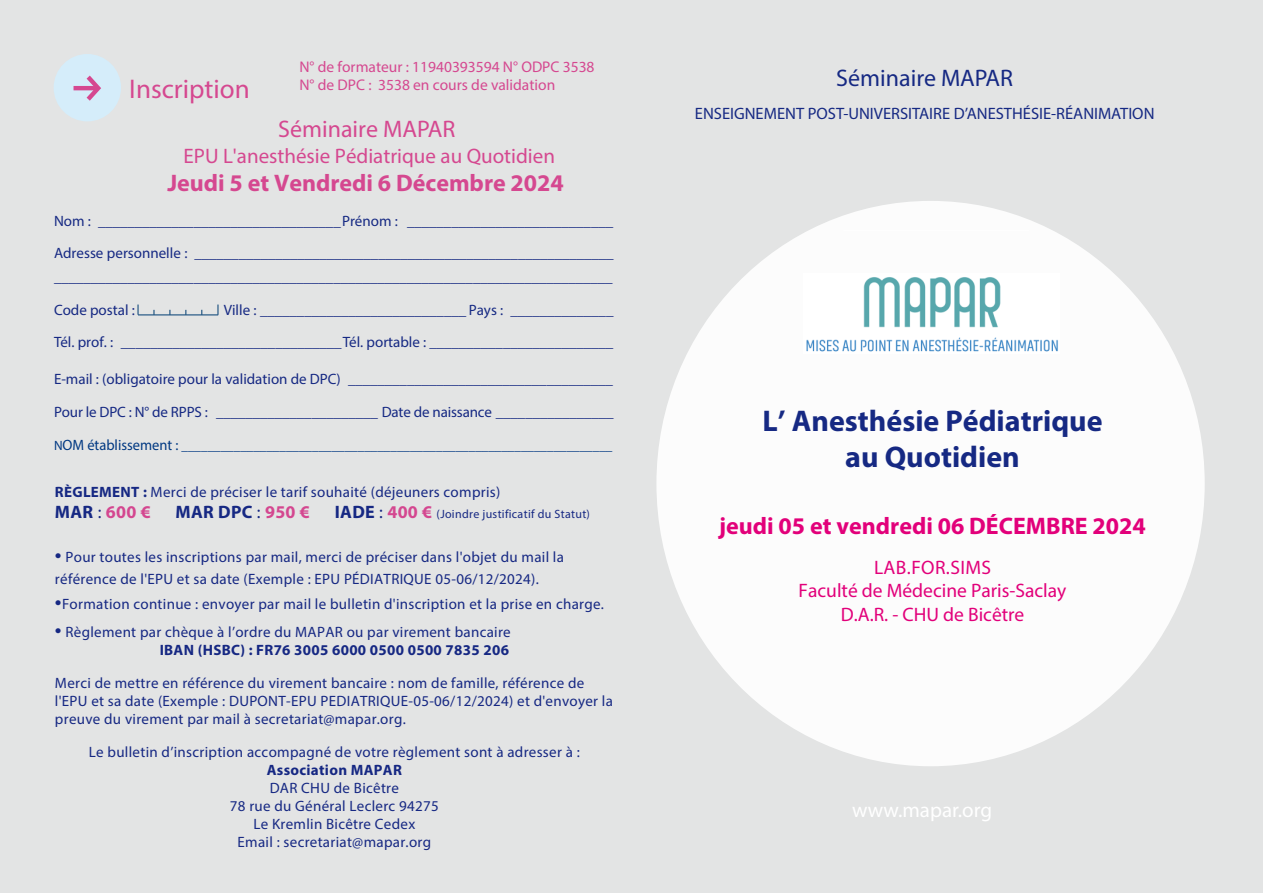
<style>
.page{position:relative;width:1263px;height:893px;background:#fff}
.page>*{position:absolute;margin:0;border:0;box-sizing:border-box;transform-origin:0 0}
.t1{font:700 30px/36px "Myriad Pro";color:#162983;text-align:center}
.t2{font:27.15px "Myriad Pro";color:#d54890}
.t3{font:700 24px "Myriad Pro";color:#e2007a}
.t4{font:700 24px "Myriad Pro";color:#d54890}
.t5{font:24px "Myriad Pro";color:#162983}
.t6{font:24px "Myriad Pro";color:#d54890}
.t7{font:21px "Myriad Pro";color:#d54890}
.t8{font:21px "Myriad Pro";color:#fff}
.t9{font:19.5px/23.4px "Myriad Pro";color:#e2007a;text-align:center}
.t10{font:700 18px "Myriad Pro";letter-spacing:.015em;color:#162883}
.t11{font:700 18px "Myriad Pro";letter-spacing:.015em;color:#d44790}
.t12{font:16.5px "Myriad Pro";color:#162983}
.t13{font:15.45px/18.3px "Myriad Pro";color:#d54890}
.t14{font:15px/18px "Myriad Pro";letter-spacing:.02em;color:#162883}
.t15{font:15px/32.5px "Myriad Pro";color:#162983}
.t16{font:15px "Myriad Hebrew";letter-spacing:.02em;color:#162883}
.t17{font:700 15px "Myriad Pro";letter-spacing:.02em;color:#162883}
.t18{font:13.5px "Minion Pro";color:#003882}
.t19{font:12px "Myriad Pro";letter-spacing:.025em;color:#162883}
.s1{color:#162883}
.s2{font-family:"Myriad Pro"}
.s3{font-family:"Myriad Pro";font-size:15px}
.s4{font-weight:700}
.s5{font-weight:400;color:#162883}
.s6{font-weight:400}
.s7{color:#d44790}
.s8{font-weight:700;font-size:18px}
.s9{font-size:18px}
.s10{font-weight:700;font-size:18px;color:#d44790}
.s11{font-size:24px}
</style>
<div class="page">
<div style="left:631px;top:0;width:632px;height:893px;background:#e3e4e4"></div>
<div style="left:0;top:0;width:633px;height:893px;background:#e3e4e4"></div>
<div style="left:656px;top:201px;width:549px;height:565px;background:#fff;border-radius:50%"></div>
<div style="left:54px;top:54px;width:67px;height:67px;background:#d5edfa;border-radius:50%"></div>
<svg style="left:74px;top:76px;width:27px;height:25px"></svg>
<hr style="left:138px;top:315px;width:80px;height:1px;background:#003d72">
<img style="left:806px;top:277px;width:252px;height:75px">
<p class="t13" style="left:299px;top:57px;width:297px">N° de formateur : 11940393594 N° ODPC 3538<br>N° de DPC : 3538 en cours de validation</p>
<h3 class="t6" style="left:278px;top:114px;width:179px">Séminaire MAPAR</h3>
<h3 class="t7" style="left:183px;top:143px;width:373px">EPU L'anesthésie Pédiatrique au Quotidien</h3>
<h3 class="t4" style="left:167px;top:167px;width:398px">Jeudi 5 et Vendredi 6 Décembre 2024</h3>
<h2 class="t2" style="left:129px;top:72px;width:122px">Inscription</h2>
<p class="t15" style="left:54px;top:205px;width:561px;line-height:32px">Nom : _________________________________Prénom : ____________________________<br>Adresse personnelle : _________________________________________________________</p>
<p class="t15" style="left:54px;top:261px;width:560px">____________________________________________________________________________<br>Code postal :</p>
<p class="t15" style="left:54px;top:293px;width:561px;text-align:right">Ville : ____________________________ Pays : ______________<br>Tél. prof. : ______________________________Tél. portable : _________________________</p>
<p class="t15" style="left:54px;top:362px;width:561px">E-mail : (obligatoire pour la <span class="s1">validat</span>ion de DPC) ____________________________________<br>Pour le DPC : N° de RPPS : ______________________ Date de naissance ________________</p>
<p class="t18" style="left:54px;top:437px;width:560px"><span class="s2">N</span><span class="s3">OM établissement :</span> __________________________________________________________________</p>
<p class="t14" style="left:55px;top:483px;width:447px"><span class="s4">RÈGLEMENT :</span> Merci de préciser le tarif souhaité (déjeuners compris)</p>
<p class="t11" style="left:55px;top:500px;width:97px"><span class="s1">MAR</span> <span class="s5">:</span> 600 €</p>
<p class="t10" style="left:176px;top:500px;width:136px">MAR DPC <span class="s6">:</span> <span class="s7">950 €</span></p>
<p class="t19" style="left:335px;top:506px;width:257px"><span class="s8">IADE</span> <span class="s9">:</span> <span class="s10">400 €</span> (Joindre justificatif du Statut)</p>
<p class="t14" style="left:55px;top:545px;width:511px;line-height:22px"><span class="s11">•</span> Pour toutes les inscriptions par mail, merci de préciser dans l'objet du mail la référence de l'EPU et sa date (Exemple : EPU PÉDIATRIQUE 05-06/12/2024).</p>
<p class="t14" style="left:55px;top:594px;width:551px"><span class="s11">•</span>Formation continue : envoyer par mail le bulletin d'inscription et la prise en charge.</p>
<p class="t14" style="left:55px;top:623px;width:457px;line-height:17.2px;text-align:right"><span class="s11">•</span> Règlement par chèque à l’ordre du MAPAR ou par virement bancaire<br><span class="s4">IBAN (HSBC) : FR76 3005 6000 0500 0500 7835 206</span></p>
<p class="t16" style="left:55px;top:674px;width:531px">Merci de mettre en référence du virement bancaire <span class="s2">: nom de famille, référence de</span></p>
<p class="t14" style="left:55px;top:691px;width:560px">l'EPU et sa date (Exemple : DUPONT-EPU PEDIATRIQUE-05-06/12/2024) et d'envoyer la preuve du virement par mail à secretariat@mapar.org.</p>
<p class="t14" style="left:89px;top:742px;width:492px">Le bulletin d’inscription accompagné de votre règlement sont à adresser à :</p>
<p class="t17" style="left:267px;top:760px;width:137px">Association MAPAR</p>
<p class="t14" style="left:230px;top:778px;width:210px;text-align:center">DAR CHU de Bicêtre<br>78 rue du Général Leclerc 94275<br>Le Kremlin Bicêtre Cedex<br>Email : secretariat@mapar.org</p>
<h3 class="t5" style="left:836px;top:63px;width:178px">Séminaire MAPAR</h3>
<p class="t12" style="left:695px;top:104px;width:461px">ENSEIGNEMENT POST-UNIVERSITAIRE D’ANESTHÉSIE-RÉANIMATION</p>
<h1 class="t1" style="left:762px;top:402px;width:341px">L’ Anesthésie Pédiatrique au Quotidien</h1>
<h3 class="t3" style="left:719px;top:510px;width:428px">jeudi 05 et vendredi 06 DÉCEMBRE 2024</h3>
<h3 class="t9" style="left:799px;top:555px;width:269px">LAB.FOR.SIMS<br>Faculté de Médecine Paris-Saclay<br>D.A.R. - CHU de Bicêtre</h3>
<h3 class="t8" style="left:852px;top:797px;width:142px">www.mapar.org</h3>
</div>
